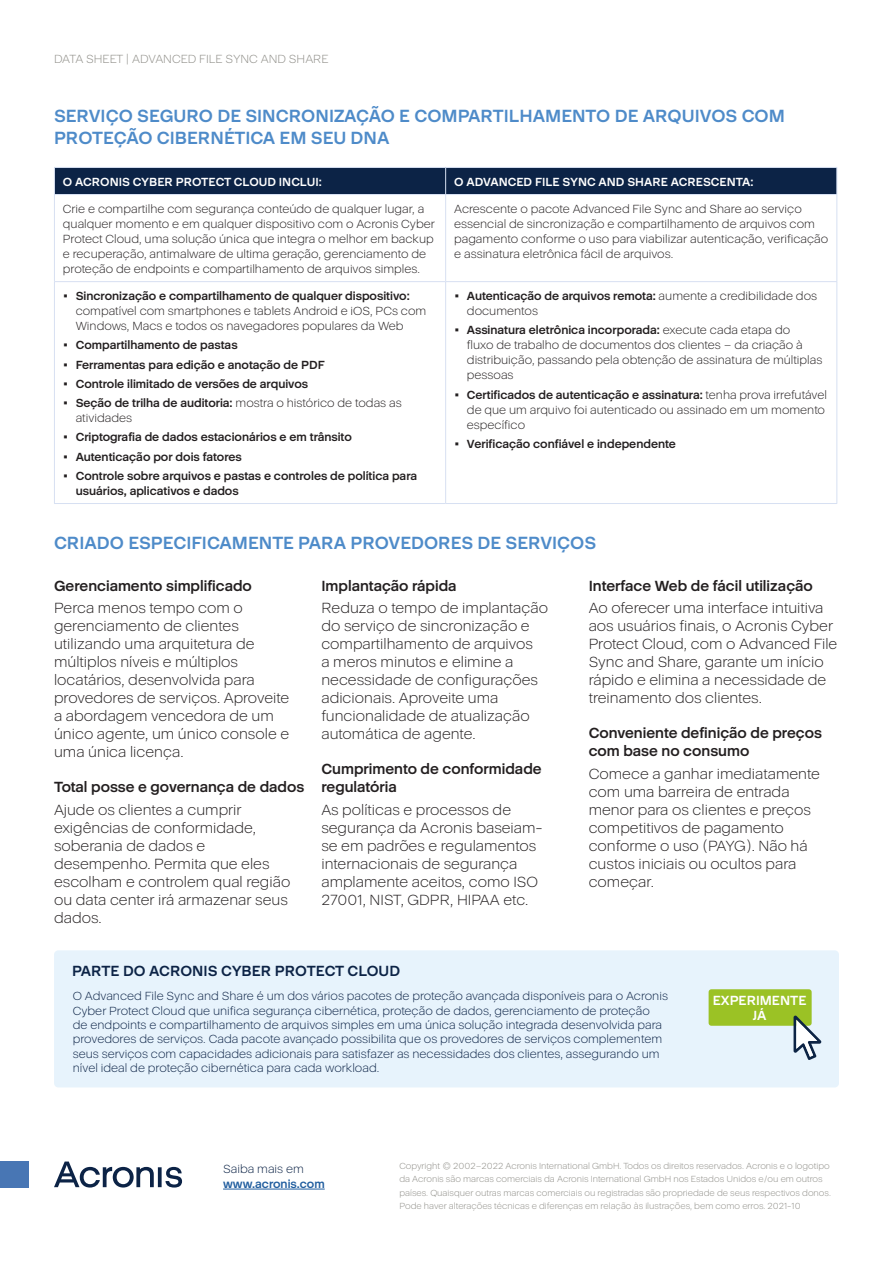
<style>
.page{position:relative;width:893px;height:1263px;background:#fff}
.page>*{position:absolute;margin:0;border:0;box-sizing:border-box;transform-origin:0 0}
.t1{font:700 18px/21.6px "Acronis Cyber";color:#4e8bc9}
.t2{font:300 15px/18px "Acronis Cyber";color:#231f20}
.t3{font:700 15px/18px "Acronis Cyber";color:#231f20}
.t4{font:700 15px "Acronis Cyber";color:#0c2346}
.t5{font:700 13.5px/15px "Acronis Cyber";color:#fff;text-align:center}
.t6{font:300 12px/15px "Acronis Cyber";color:#231f20}
.t7{font:300 12px/14.4px "Acronis Cyber";color:#0c2346}
.t8{font:700 12px/15px "Acronis Cyber";color:#231f20}
.t9{font:700 12px "Acronis Cyber";color:#fff}
.t10{font:300 12px "Acronis Cyber";color:#8f8e88}
.t11{font:700 12px "Acronis Cyber";color:#215e9f}
.t12{font:300 9px/13.5px "Acronis Cyber";color:#8f8e88}
.s1{font-weight:700}
</style>
<div class="page">
<hr style="left:223px;top:1189px;width:102px;height:1px;background:#215e9f">
<div style="left:0;top:1161px;width:28px;height:26px;background:#4876b4"></div>
<svg style="left:54px;top:1161px;width:128px;height:26px"></svg>
<div style="left:54px;top:950px;width:785px;height:137px;background:#e7f3fc;border-radius:4px"></div>
<div style="left:709px;top:989px;width:103px;height:37px;background:#9bc225;border-radius:3px"></div>
<svg style="left:793px;top:1015px;width:28px;height:45px"></svg>
<div style="left:54px;top:167px;width:783px;height:27px;background:#0c2346"></div>
<hr style="left:54px;top:194px;width:392px;height:1px;background:#d7e0f2">
<hr style="left:54px;top:195px;width:1px;height:86px;background:#d7e0f2">
<hr style="left:446px;top:194px;width:391px;height:1px;background:#d7e0f2">
<hr style="left:54px;top:282px;width:1px;height:221px;background:#d7e0f2">
<hr style="left:445px;top:195px;width:1px;height:86px;background:#d7e0f2">
<hr style="left:836px;top:195px;width:1px;height:86px;background:#d7e0f2">
<hr style="left:445px;top:282px;width:1px;height:221px;background:#d7e0f2">
<hr style="left:836px;top:282px;width:1px;height:221px;background:#d7e0f2">
<hr style="left:54px;top:281px;width:392px;height:1px;background:#d7e0f2">
<hr style="left:54px;top:503px;width:392px;height:1px;background:#d7e0f2">
<hr style="left:446px;top:281px;width:391px;height:1px;background:#d7e0f2">
<hr style="left:446px;top:503px;width:391px;height:1px;background:#d7e0f2">
<p class="t10" style="left:54px;top:52px;width:276px">DATA SHEET | ADVANCED FILE SYNC AND SHARE</p>
<p class="t1" style="left:54px;top:105px;width:732px">SERVIÇO SEGURO DE SINCRONIZAÇÃO E COMPARTILHAMENTO DE ARQUIVOS COM<br>PROTEÇÃO CIBERNÉTICA EM SEU DNA</p>
<p class="t9" style="left:63px;top:175px;width:261px">O ACRONIS CYBER PROTECT CLOUD INCLUI:</p>
<p class="t9" style="left:454px;top:175px;width:301px">O ADVANCED FILE SYNC AND SHARE ACRESCENTA:</p>
<p class="t6" style="left:63px;top:201px;width:373px">Crie e compartilhe com segurança conteúdo de qualquer lugar, a qualquer momento e em qualquer dispositivo com o Acronis Cyber Protect Cloud, uma solução única que integra o melhor em backup e recuperação, antimalware de ultima geração, gerenciamento de proteção de endpoints e compartilhamento de arquivos simples.</p>
<p class="t6" style="left:454px;top:201px;width:376px">Acrescente o pacote Advanced File Sync and Share ao serviço essencial de sincronização e compartilhamento de arquivos com pagamento conforme o uso para viabilizar autenticação, verificação e assinatura eletrônica fácil de arquivos.</p>
<p class="t8" style="left:63px;top:289px;width:348px">• Sincronização e compartilhamento de qualquer dispositivo:</p>
<p class="t6" style="left:76px;top:304px;width:352px">compatível com smartphones e tablets Android e iOS, PCs com<br>Windows, Macs e todos os navegadores populares da Web</p>
<p class="t8" style="left:63px;top:338px;width:176px">• Compartilhamento de pastas</p>
<p class="t8" style="left:63px;top:357px;width:263px">• Ferramentas para edição e anotação de PDF</p>
<p class="t8" style="left:63px;top:376px;width:247px">• Controle ilimitado de versões de arquivos</p>
<p class="t6" style="left:76px;top:396px;width:328px;text-indent:-13px"><span class="s1">• Seção de trilha de auditoria:</span> mostra o histórico de todas as atividades</p>
<p class="t8" style="left:63px;top:430px;width:290px">• Criptografia de dados estacionários e em trânsito</p>
<p class="t8" style="left:63px;top:449px;width:180px">• Autenticação por dois fatores</p>
<p class="t8" style="left:76px;top:468px;width:343px;text-indent:-13px">• Controle sobre arquivos e pastas e controles de política para usuários, aplicativos e dados</p>
<p class="t6" style="left:467px;top:289px;width:352px;text-indent:-13px"><span class="s1">• Autenticação de arquivos remota:</span> aumente a credibilidade dos documentos</p>
<p class="t6" style="left:467px;top:323px;width:357px;text-indent:-13px"><span class="s1">• Assinatura eletrônica incorporada:</span> execute cada etapa do<br>fluxo de trabalho de documentos dos clientes – da criação à distribuição, passando pela obtenção de assinatura de múltiplas pessoas</p>
<p class="t6" style="left:467px;top:387px;width:362px;text-indent:-13px"><span class="s1">• Certificados de autenticação e assinatura:</span> tenha prova irrefutável de que um arquivo foi autenticado ou assinado em um momento específico</p>
<p class="t8" style="left:454px;top:436px;width:223px">• Verificação confiável e independente</p>
<p class="t1" style="left:54px;top:532px;width:544px">CRIADO ESPECIFICAMENTE PARA PROVEDORES DE SERVIÇOS</p>
<p class="t3" style="left:54px;top:577px;width:199px">Gerenciamento simplificado</p>
<p class="t2" style="left:54px;top:599px;width:237px">Perca menos tempo com o gerenciamento de clientes utilizando uma arquitetura de múltiplos níveis e múltiplos locatários, desenvolvida para provedores de serviços. Aproveite a abordagem vencedora de um único agente, um único console e uma única licença.</p>
<p class="t3" style="left:54px;top:778px;width:252px">Total posse e governança de dados</p>
<p class="t2" style="left:54px;top:800px;width:238px">Ajude os clientes a cumprir exigências de conformidade, soberania de dados e desempenho. Permita que eles escolham e controlem qual região ou data center irá armazenar seus dados.</p>
<p class="t3" style="left:589px;top:577px;width:226px">Interface Web de fácil utilização</p>
<p class="t2" style="left:589px;top:599px;width:250px">Ao oferecer uma interface intuitiva aos usuários finais, o Acronis Cyber Protect Cloud, com o Advanced File Sync and Share, garante um início rápido e elimina a necessidade de treinamento dos clientes.</p>
<p class="t3" style="left:589px;top:724px;width:235px">Conveniente definição de preços com base no consumo</p>
<p class="t2" style="left:589px;top:764px;width:233px">Comece a ganhar imediatamente com uma barreira de entrada menor para os clientes e preços competitivos de pagamento conforme o uso (PAYG). Não há custos iniciais ou ocultos para começar.</p>
<p class="t3" style="left:321px;top:577px;width:137px">Implantação rápida</p>
<p class="t2" style="left:321px;top:599px;width:228px">Reduza o tempo de implantação do serviço de sincronização e compartilhamento de arquivos<br>a meros minutos e elimine a necessidade de configurações adicionais. Aproveite uma funcionalidade de atualização automática de agente.</p>
<p class="t3" style="left:321px;top:760px;width:222px">Cumprimento de conformidade regulatória</p>
<p class="t2" style="left:321px;top:800px;width:223px">As políticas e processos de segurança da Acronis baseiam&shy;se em padrões e regulamentos internacionais de segurança amplamente aceitos, como ISO<br>27001, NIST, GDPR, HIPAA etc.</p>
<p class="t4" style="left:72px;top:962px;width:330px">PARTE DO ACRONIS CYBER PROTECT CLOUD</p>
<p class="t7" style="left:73px;top:989px;width:597px">O Advanced File Sync and Share é um dos vários pacotes de proteção avançada disponíveis para o Acronis Cyber Protect Cloud que unifica segurança cibernética, proteção de dados, gerenciamento de proteção<br>de endpoints e compartilhamento de arquivos simples em uma única solução integrada desenvolvida para provedores de serviços. Cada pacote avançado possibilita que os provedores de serviços complementem seus serviços com capacidades adicionais para satisfazer as necessidades dos clientes, assegurando um nível ideal de proteção cibernética para cada workload.</p>
<p class="t5" style="left:713px;top:993px;width:95px">EXPERIMENTE<br>JÁ</p>
<p class="t7" style="left:223px;top:1162px;width:82px">Saiba mais em</p>
<p class="t11" style="left:223px;top:1176px;width:103px">www.acronis.com</p>
<p class="t12" style="left:399px;top:1159px;width:433px">Copyright © 2002–2022 Acronis International GmbH. Todos os direitos reservados. Acronis e o logotipo da Acronis são marcas comerciais da Acronis International GmbH nos Estados Unidos e/ou em outros países. Quaisquer outras marcas comerciais ou registradas são propriedade de seus respectivos donos.<br>Pode haver alterações técnicas e diferenças em relação às ilustrações, bem como erros. 2021-10</p>
</div>
